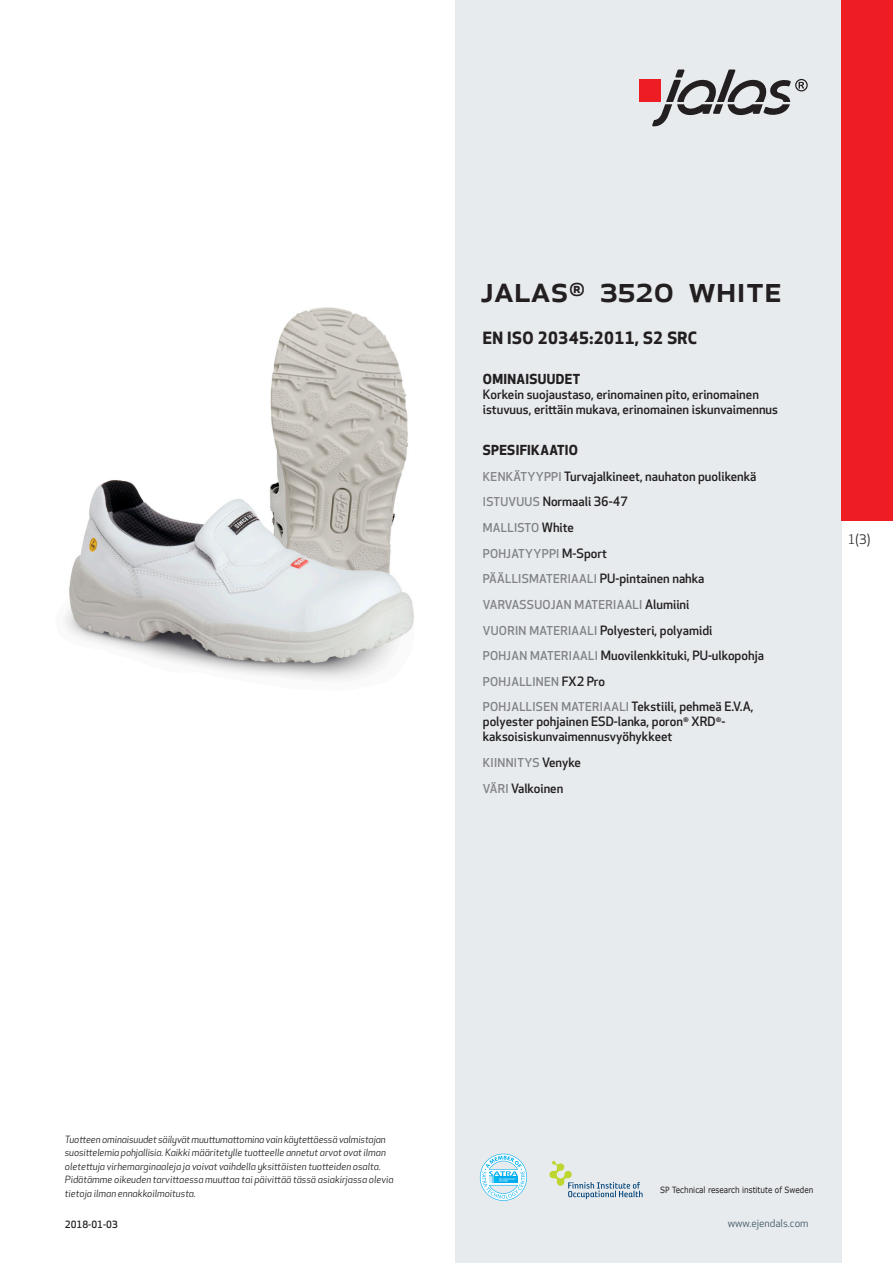
<style>
.page{position:relative;width:893px;height:1263px;background:#fff}
.page>*{position:absolute;margin:0;border:0;box-sizing:border-box;transform-origin:0 0}
.prodname{font:500 36px "Apex New";color:#231f20}
.Funktion_body{font:700 16.5px "Apex New";letter-spacing:.025em;color:#231f20}
.Funktion_body-2{font:700 13.5px "Apex New";letter-spacing:.025em;color:#231f20}
.t1{font:12.75px "Apex New";color:#231f20}
.Funktion_body-3{font:500 12.6px/15px "Apex New";color:#231f20}
.Funktion_body-4{font:500 12px "Apex New";letter-spacing:.025em;color:#808285}
.t2{font:10.5px "Apex New";color:#405968}
.t3{font:italic 9.75px/13.5px "Apex New";color:#231f20}
.Sidfot_datum{font:500 9.75px "Apex New";color:#231f20}
.t4{font:8.55px "Verdana";color:#231f20;scale:.85 1}
.s1{font-size:12px;color:#808285}
.s2{font-size:12.6px;color:#231f20}
</style>
<div class="page">
<div style="left:455px;top:0;width:387px;height:1263px;background:#e8ebee"></div>
<svg style="left:549px;top:1161px;width:94px;height:38px"></svg>
<svg style="left:480px;top:1154px;width:47px;height:47px"></svg>
<div style="left:639px;top:80px;width:22px;height:22px;background:#ee1d23"></div>
<svg style="left:652px;top:70px;width:156px;height:56px"></svg>
<div style="left:842px;top:0;width:51px;height:520px;background:#ee1d23"></div>
<img style="left:65px;top:308px;width:349px;height:371px">
<p class="prodname" style="left:480px;top:265px;width:303px">JALAS<sup>®</sup> 3520 White</p>
<p class="Funktion_body" style="left:483px;top:326px;width:216px">EN ISO 20345:2011, S2 SRC</p>
<p class="Funktion_body-2" style="left:483px;top:370px;width:99px">OMINAISUUDET</p>
<p class="Funktion_body-3" style="left:483px;top:387px;width:297px">Korkein suojaustaso, erinomainen pito, erinomainen istuvuus, erittäin mukava, erinomainen iskunvaimennus</p>
<p class="Funktion_body-2" style="left:483px;top:440px;width:97px">SPESIFIKAATIO</p>
<p class="Funktion_body-3" style="left:483px;top:468px;width:275px"><span class="s1">KENKÄTYYPPI</span> Turvajalkineet, nauhaton puolikenkä</p>
<p class="Funktion_body-3" style="left:483px;top:494px;width:147px"><span class="s1">ISTUVUUS</span> Normaali 36-47</p>
<p class="Funktion_body-4" style="left:483px;top:520px;width:93px">MALLISTO <span class="s2">White</span></p>
<p class="Funktion_body-4" style="left:483px;top:545px;width:126px">POHJATYYPPI <span class="s2">M-Sport</span></p>
<p class="Funktion_body-4" style="left:483px;top:571px;width:223px">PÄÄLLISMATERIAALI <span class="s2">PU-pintainen nahka</span></p>
<p class="Funktion_body-4" style="left:483px;top:596px;width:208px">VARVASSUOJAN MATERIAALI <span class="s2">Alumiini</span></p>
<p class="Funktion_body-3" style="left:483px;top:622px;width:231px"><span class="s1">VUORIN MATERIAALI</span> Polyesteri, polyamidi</p>
<p class="Funktion_body-3" style="left:483px;top:648px;width:283px"><span class="s1">POHJAN MATERIAALI</span> Muovilenkkituki, PU-ulkopohja</p>
<p class="Funktion_body-4" style="left:483px;top:673px;width:124px">POHJALLINEN <span class="s2">FX2 Pro</span></p>
<p class="Funktion_body-3" style="left:483px;top:699px;width:272px"><span class="s1">POHJALLISEN MATERIAALI</span> Tekstiili, pehmeä E.V.A, polyester pohjainen ESD-lanka, poron<sup>®</sup> XRD<sup>®</sup>- kaksoisiskunvaimennusvyöhykkeet</p>
<p class="Funktion_body-4" style="left:483px;top:755px;width:100px">KIINNITYS <span class="s2">Venyke</span></p>
<p class="Funktion_body-3" style="left:483px;top:780px;width:82px"><span class="s1">VÄRI</span> Valkoinen</p>
<p class="t1" style="left:848px;top:531px;width:24px">1(3)</p>
<p class="t3" style="left:65px;top:1132px;width:330px">Tuotteen ominaisuudet säilyvät muuttumattomina vain käytettäessä valmistajan suosittelemia pohjallisia. Kaikki määritetylle tuotteelle annetut arvot ovat ilman oletettuja virhemarginaaleja ja voivat vaihdella yksittäisten tuotteiden osalta.<br>Pidätämme oikeuden tarvittaessa muuttaa tai päivittää tässä asiakirjassa olevia tietoja ilman ennakkoilmoitusta.</p>
<p class="Sidfot_datum" style="left:65px;top:1218px;width:54px">2018-01-03</p>
<p class="t4" style="left:660px;top:1184px;width:182px">SP Technical research institute of Sweden</p>
<p class="t2" style="left:728px;top:1217px;width:82px">www.ejendals.com</p>
</div>
